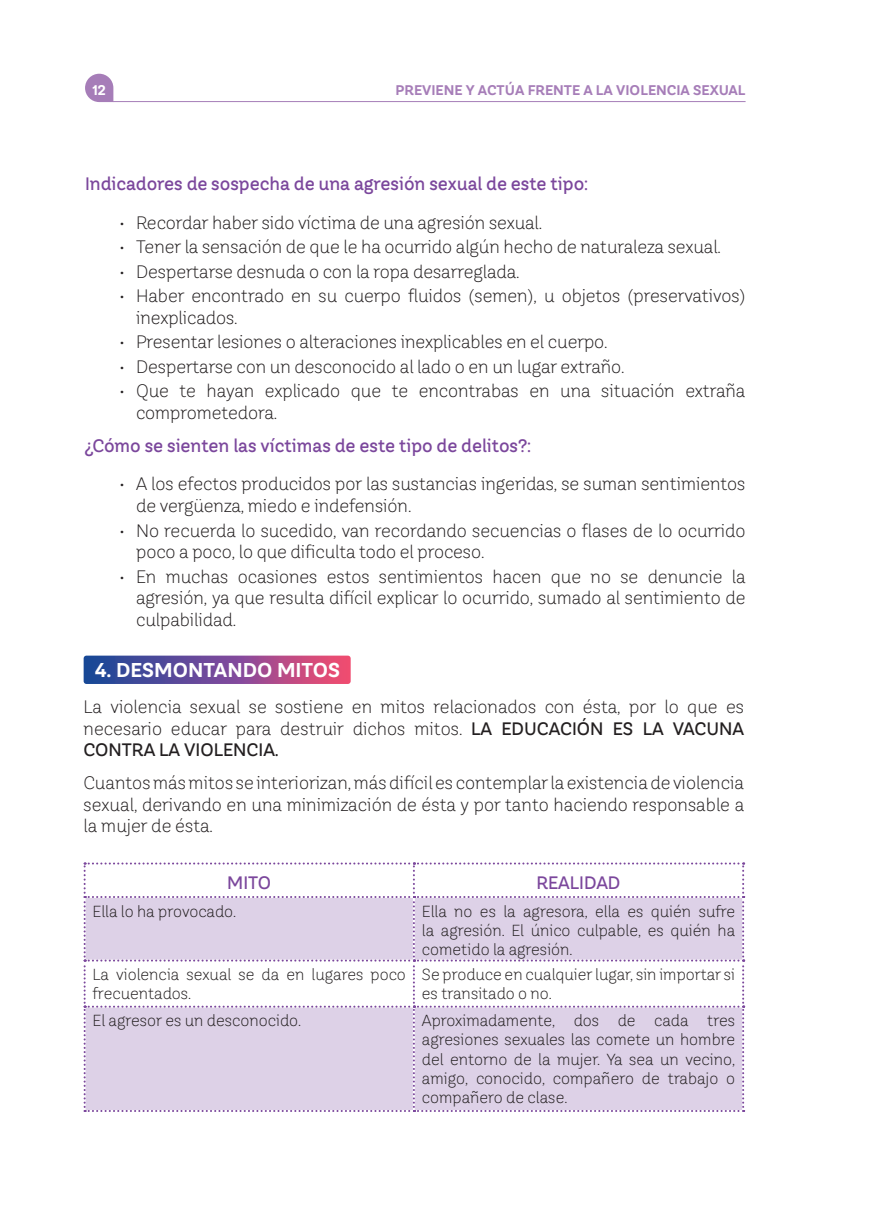
<style>
.page{position:relative;width:876px;height:1225px;background:#fff}
.page>*{position:absolute;margin:0;border:0;box-sizing:border-box;transform-origin:0 0}
.t1{font:700 20px "TT Hazelnuts Trl";color:#fff}
.t2{font:300 18px/21.6px "TT Hazelnuts Trl";letter-spacing:-.005em;color:#231f20}
.t3{font:500 18px "TT Hazelnuts Trl";letter-spacing:-.005em;color:#7b479c}
.t4{font:300 16px/19.2px "TT Hazelnuts Trl";color:#231f20;text-align:justify}
.t5{font:700 14px "TT Hazelnuts Trl";color:#a67db8}
.t6{font:700 14px "TT Hazelnuts Trl";color:#fff}
.s1{font-weight:500}
</style>
<div class="page">
<svg style="left:85px;top:74px;width:28px;height:28px"></svg>
<hr style="left:113px;top:101px;width:633px;height:1px;background:#a67db8">
<svg style="left:84px;top:655px;width:267px;height:29px;background:#814e92"></svg>
<svg style="left:84px;top:862px;width:660px;height:250px"></svg>
<p class="t6" style="left:92px;top:81px;width:15px">12</p>
<p class="t5" style="left:395px;top:81px;width:352px">PREVIENE Y ACTÚA FRENTE A LA VIOLENCIA SEXUAL</p>
<p class="t3" style="left:85px;top:172px;width:505px">Indicadores de sospecha de una agresión sexual de este tipo:</p>
<p class="t2" style="left:119px;top:212px;width:425px">• Recordar haber sido víctima de una agresión sexual.</p>
<p class="t2" style="left:119px;top:236px;width:603px">• Tener la sensación de que le ha ocurrido algún hecho de naturaleza sexual.</p>
<p class="t2" style="left:119px;top:260px;width:402px">• Despertarse desnuda o con la ropa desarreglada.</p>
<p class="t2" style="left:136px;top:285px;width:611px;text-indent:-17px">• Haber encontrado en su cuerpo fluidos (semen), u objetos (preservativos) inexplicados.</p>
<p class="t2" style="left:119px;top:331px;width:490px">• Presentar lesiones o alteraciones inexplicables en el cuerpo.</p>
<p class="t2" style="left:119px;top:355px;width:507px">• Despertarse con un desconocido al lado o en un lugar extraño.</p>
<p class="t2" style="left:136px;top:380px;width:611px;text-indent:-17px">• Que te hayan explicado que te encontrabas en una situación extraña comprometedora.</p>
<p class="t3" style="left:85px;top:434px;width:448px">¿Cómo se sienten las víctimas de este tipo de delitos?:</p>
<p class="t2" style="left:136px;top:473px;width:611px;text-indent:-17px">• A los efectos producidos por las sustancias ingeridas, se suman sentimientos de vergüenza, miedo e indefensión.</p>
<p class="t2" style="left:136px;top:519px;width:611px;text-indent:-17px">• No recuerda lo sucedido, van recordando secuencias o flases de lo ocurrido poco a poco, lo que dificulta todo el proceso.</p>
<p class="t2" style="left:136px;top:565px;width:611px;text-align:justify;text-indent:-17px">• En muchas ocasiones estos sentimientos hacen que no se denuncie la agresión, ya que resulta difícil explicar lo ocurrido, sumado al sentimiento de culpabilidad.</p>
<p class="t1" style="left:95px;top:657px;width:247px">4. DESMONTANDO MITOS</p>
<p class="t2" style="left:84px;top:695px;width:662px;text-align:justify">La violencia sexual se sostiene en mitos relacionados con ésta, por lo que es necesario educar para destruir dichos mitos. <span class="s1">LA EDUCACIÓN ES LA VACUNA CONTRA LA VIOLENCIA.</span></p>
<p class="t2" style="left:84px;top:771px;width:662px;text-align:justify">Cuantos más mitos se interiorizan, más difícil es contemplar la existencia de violencia sexual, derivando en una minimización de ésta y por tanto haciendo responsable a la mujer de ésta.</p>
<p class="t3" style="left:227px;top:871px;width:46px">MITO</p>
<p class="t3" style="left:536px;top:871px;width:86px">REALIDAD</p>
<p class="t4" style="left:93px;top:901px;width:145px">Ella lo ha provocado.</p>
<p class="t4" style="left:422px;top:901px;width:315px">Ella no es la agresora, ella es quién sufre la agresión. El único culpable, es quién ha cometido la agresión.</p>
<p class="t4" style="left:93px;top:964px;width:315px">La violencia sexual se da en lugares poco frecuentados.</p>
<p class="t4" style="left:422px;top:964px;width:315px">Se produce en cualquier lugar, sin importar si es transitado o no.</p>
<p class="t4" style="left:93px;top:1010px;width:210px">El agresor es un desconocido.</p>
<p class="t4" style="left:422px;top:1010px;width:315px">Aproximadamente, dos de cada tres agresiones sexuales las comete un hombre del entorno de la mujer. Ya sea un vecino, amigo, conocido, compañero de trabajo o compañero de clase.</p>
</div>
